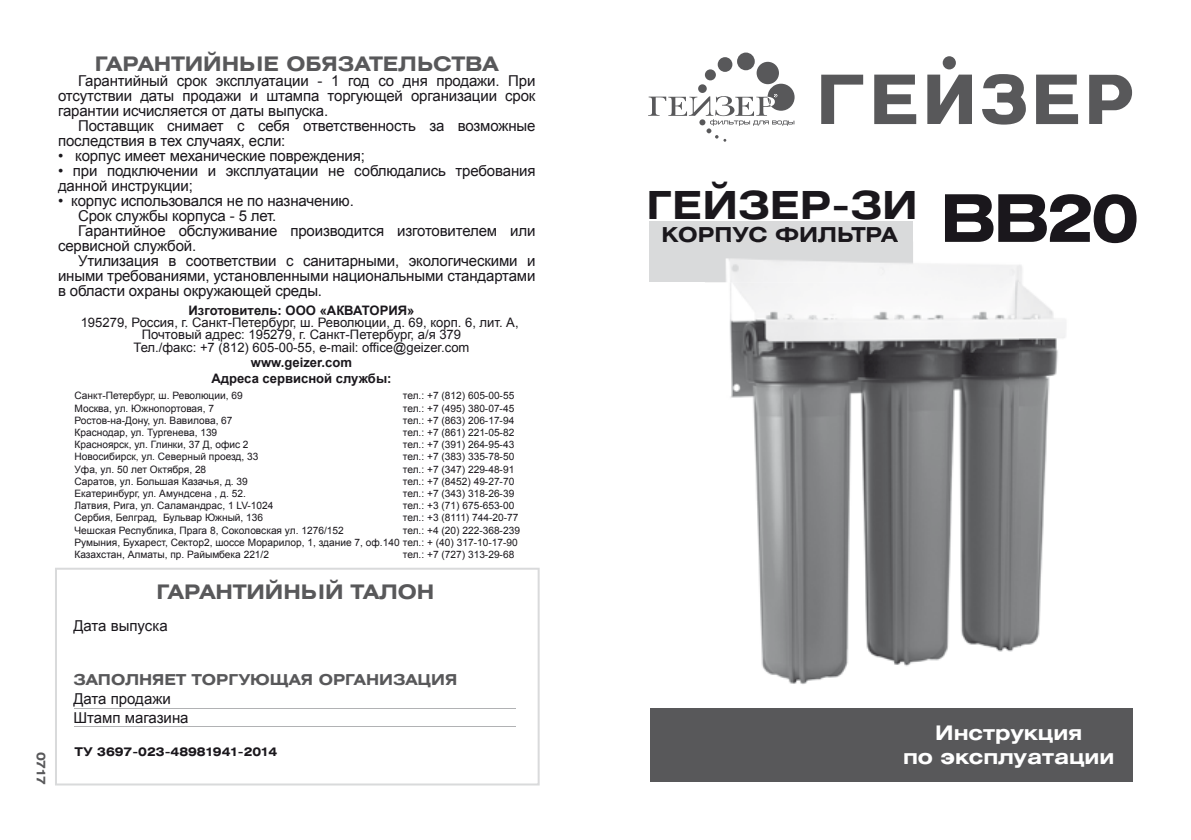
<style>
.page{position:relative;width:1191px;height:840px;background:#fff}
.page>*{position:absolute;margin:0;border:0;box-sizing:border-box;transform-origin:0 0}
.t1{font:700 65.4px "Helios Ext";color:#1a171c}
.t2{font:700 38.6px "Helios Ext";color:#1a171c}
.t3{font:700 20.6px "Helios Ext";color:#1a171c}
.t4{font:700 20px "Helios Ext";color:#58585a}
.t5{font:700 20px/24px "Helios Ext";color:#fff;text-align:center}
.t6{font:15px/15px "Arial";letter-spacing:-.01em;color:#1a171c}
.t7{font:700 15px "Helios Ext";color:#58585a}
.t8{font:13px/12.4px "Arial";color:#1a171c;text-align:center}
.t9{font:700 13px/15.8px "Arial";color:#1a171c;text-align:center}
.t10{font:700 12px "Helios Ext";color:#1a171c}
.t11{font:700 12px "Helios Ext";color:#58585a}
.t12{font:10.2px/12.2px "Arial";color:#1a171c}
</style>
<div class="page">
<div style="left:650px;top:221px;width:263px;height:61px;background:#d9dadb"></div>
<img style="left:705px;top:263px;width:315px;height:421px">
<img style="left:1020px;top:265px;width:46px;height:383px">
<img style="left:705px;top:242px;width:208px;height:40px">
<img style="left:716px;top:241px;width:182px;height:1px">
<img style="left:945px;top:241px;width:138px;height:1px">
<div style="left:717px;top:57px;width:15px;height:15px;background:#58585a;border-radius:50%"></div>
<div style="left:737px;top:53px;width:17px;height:17px;background:#58585a;border-radius:50%"></div>
<div style="left:705px;top:69px;width:11px;height:11px;background:#58585a;border-radius:50%"></div>
<div style="left:756px;top:62px;width:23px;height:22px;background:#58585a;border-radius:50%"></div>
<svg style="left:648px;top:84px;width:146px;height:58px"></svg>
<div style="left:942px;top:56px;width:14px;height:13px;background:#58585a;border-radius:50%"></div>
<svg style="left:821px;top:75px;width:42px;height:49px"></svg>
<svg style="left:927px;top:75px;width:45px;height:49px"></svg>
<svg style="left:982px;top:74px;width:43px;height:50px"></svg>
<svg style="left:1036px;top:75px;width:42px;height:49px"></svg>
<svg style="left:874px;top:75px;width:42px;height:49px"></svg>
<svg style="left:1089px;top:75px;width:43px;height:49px"></svg>
<svg style="left:55px;top:567px;width:484px;height:218px"></svg>
<hr style="left:74px;top:726px;width:441px;height:1px;background:#b1b2b4">
<hr style="left:74px;top:707px;width:441px;height:1px;background:#b1b2b4">
<div style="left:650px;top:707px;width:482px;height:74px;background:#58585a"></div>
<p class="t11" style="left:49px;top:751px;width:35px;rotate:90deg">0717</p>
<h3 class="t4" style="left:95px;top:51px;width:405px">ГАРАНТИЙНЫЕ ОБЯЗАТЕЛЬСТВА</h3>
<h3 class="t6" style="left:58px;top:73px;width:479px;text-align:justify;text-indent:20px">Гарантийный срок эксплуатации - 1 год со дня продажи. При отсутствии даты продажи и штампа торгующей организации срок гарантии исчисляется от даты выпуска.</h3>
<h3 class="t6" style="left:58px;top:118px;width:479px;text-indent:20px">Поставщик снимает с себя ответственность за возможные последствия в тех случаях, если:</h3>
<h3 class="t6" style="left:58px;top:148px;width:308px">• корпус имеет механические повреждения;</h3>
<h3 class="t6" style="left:58px;top:163px;width:479px">• при подключении и эксплуатации не соблюдались требования данной инструкции;</h3>
<h3 class="t6" style="left:58px;top:193px;width:297px">• корпус использовался не по назначению.</h3>
<h3 class="t6" style="left:78px;top:208px;width:200px">Срок службы корпуса - 5 лет.</h3>
<h3 class="t6" style="left:78px;top:223px;width:459px">Гарантийное обслуживание производится изготовителем или</h3>
<h3 class="t6" style="left:58px;top:238px;width:140px">сервисной службой.</h3>
<h3 class="t6" style="left:78px;top:253px;width:459px">Утилизация в соответствии с санитарными, экологическими и</h3>
<h3 class="t6" style="left:58px;top:268px;width:479px">иными требованиями, установленными национальными стандартами</h3>
<h3 class="t6" style="left:58px;top:283px;width:266px">в области охраны окружающей среды.</h3>
<p class="t9" style="left:189px;top:302px;width:227px">Изготовитель: ООО «АКВАТОРИЯ»</p>
<p class="t8" style="left:81px;top:316px;width:439px">195279, Россия, г. Санкт-Петербург, ш. Революции, д. 69, корп. 6, лит. А,<br>Почтовый адрес: 195279, г. Санкт-Петербург, а/я 379<br>Тел./факс: +7 (812) 605-00-55, e-mail: office@geizer.com</p>
<p class="t9" style="left:211px;top:355px;width:181px">www.geizer.com<br>Адреса сервисной службы:</p>
<p class="t12" style="left:75px;top:389px;width:445px">Санкт-Петербург, ш. Революции, 69<br>Москва, ул. Южнопортовая, 7<br>Ростов-на-Дону, ул. Вавилова, 67<br>Краснодар, ул. Тургенева, 139<br>Красноярск, ул. Глинки, 37 Д, офис 2<br>Новосибирск, ул. Северный проезд, 33<br>Уфа, ул. 50 лет Октября, 28<br>Саратов, ул. Большая Казачья, д. 39<br>Екатеринбург, ул. Амундсена , д. 52.<br>Латвия, Рига, ул. Саламандрас, 1 LV-1024<br>Сербия, Белград, Бульвар Южный, 136<br>Чешская Республика, Прага 8, Соколовская ул. 1276/152<br>Румыния, Бухарест, Сектор2, шоссе Морарилор, 1, здание 7, оф.140 тел.: + (40) 317-10-17-90<br>Казахстан, Алматы, пр. Райымбека 221/2</p>
<p class="t12" style="left:403px;top:389px;width:119px">тел.: +7 (812) 605-00-55 тел.: +7 (495) 380-07-45 тел.: +7 (863) 206-17-94 тел.: +7 (861) 221-05-82 тел.: +7 (391) 264-95-43 тел.: +7 (383) 335-78-50 тел.: +7 (347) 229-48-91 тел.: +7 (8452) 49-27-70 тел.: +7 (343) 318-26-39 тел.: +3 (71) 675-653-00 тел.: +3 (8111) 744-20-77 тел.: +4 (20) 222-368-239</p>
<p class="t12" style="left:403px;top:548px;width:113px">тел.: +7 (727) 313-29-68</p>
<h3 class="t4" style="left:156px;top:578px;width:279px">ГАРАНТИЙНЫЙ ТАЛОН</h3>
<h3 class="t6" style="left:73px;top:618px;width:96px">Дата выпуска</h3>
<h3 class="t7" style="left:73px;top:670px;width:385px">ЗАПОЛНЯЕТ ТОРГУЮЩАЯ ОРГАНИЗАЦИЯ</h3>
<h3 class="t6" style="left:73px;top:689px;width:117px;line-height:19px">Дата продажи<br>Штамп магазина</h3>
<p class="t10" style="left:75px;top:743px;width:204px">ТУ 3697-023-48981941-2014</p>
<h2 class="t2" style="left:646px;top:181px;width:273px">ГЕЙЗЕР-ЗИ</h2>
<h3 class="t3" style="left:661px;top:222px;width:238px">КОРПУС ФИЛЬТРА</h3>
<h1 class="t1" style="left:939px;top:178px;width:201px">ВВ20</h1>
<h3 class="t5" style="left:903px;top:720px;width:213px">Инструкция<br>по эксплуатации</h3>
</div>
